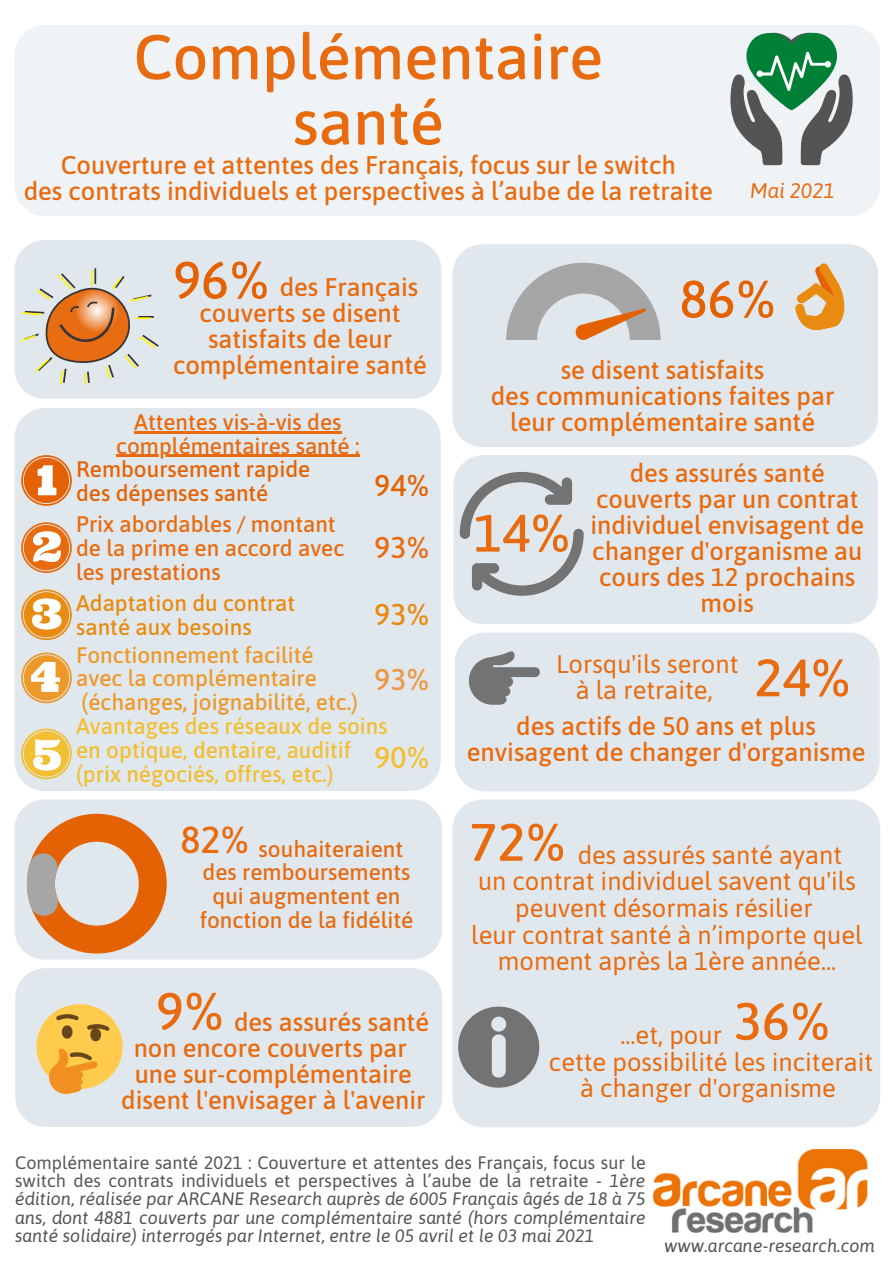
<style>
.page{position:relative;width:894px;height:1264px;background:#fff}
.page>*{position:absolute;margin:0;border:0;box-sizing:border-box;transform-origin:0 0}
.t1{font:500 63px/65.2px "Asap";color:#e86b10;text-align:center}
.t2{font:500 52.5px "Asap";color:#e86b10}
.t3{font:500 52.5px "Asap";color:#e46203}
.t4{font:500 37.5px "Asap";color:#e86b10}
.t5{font:500 30px "Asap";color:#f2be32}
.t6{font:500 30px "Asap";color:#e46203}
.t7{font:500 30px "Asap";color:#e86b10}
.t8{font:500 30px "Asap";color:#e88b10}
.t9{font:500 30px "Asap";color:#ef9645}
.t10{font:500 25.5px/26px "Asap";color:#e86b10;text-align:center}
.t11{font:25.5px/26.5px "Asap";color:#e86b10;text-align:center}
.t12{font:500 22.5px/23.7px "Asap";color:#e86b10;text-align:center}
.t13{font:500 22.5px/23.7px "Asap";color:#f2be32}
.t14{font:500 22.5px/23.7px "Asap";color:#ed992a}
.t15{font:500 22.5px/23.7px "Asap";color:#e46203}
.t16{font:500 22.5px/23.7px "Asap";color:#e88b10}
.t17{font:italic 21px "Asap";color:#e86b10}
.t18{font:italic 18px/18.1px "Asap";color:#545454;text-align:justify}
.s1{font-style:normal}
</style>
<div class="page">
<div style="left:452px;top:244px;width:425px;height:203px;background:#e1e8ed;border-radius:30px"></div>
<div style="left:14px;top:240px;width:427px;height:159px;background:#e1e8ed;border-radius:30px"></div>
<div style="left:15px;top:25px;width:864px;height:191px;background:#eff3f6;border-radius:30px"></div>
<img style="left:652px;top:1149px;width:216px;height:83px">
<div style="left:14px;top:799px;width:428px;height:160px;background:#e1e8ed;border-radius:30px"></div>
<div style="left:452px;top:799px;width:428px;height:328px;background:#e1e8ed;border-radius:30px"></div>
<div style="left:14px;top:408px;width:426px;height:383px;background:#e1e8ed;border-radius:30px"></div>
<div style="left:453px;top:455px;width:424px;height:169px;background:#e1e8ed;border-radius:30px"></div>
<svg style="left:795px;top:263px;width:50px;height:68px"></svg>
<svg style="left:21px;top:268px;width:138px;height:116px"></svg>
<svg style="left:730px;top:33px;width:123px;height:132px"></svg>
<svg style="left:14px;top:786px;width:179px;height:174px"></svg>
<svg style="left:506px;top:263px;width:154px;height:77px"></svg>
<svg style="left:21px;top:455px;width:51px;height:51px"></svg>
<svg style="left:21px;top:522px;width:51px;height:51px"></svg>
<svg style="left:21px;top:589px;width:51px;height:51px"></svg>
<svg style="left:21px;top:652px;width:51px;height:51px"></svg>
<svg style="left:21px;top:728px;width:51px;height:51px"></svg>
<hr style="left:134px;top:431px;width:207px;height:2px;background:#e86b10">
<hr style="left:116px;top:455px;width:243px;height:2px;background:#e86b10">
<div style="left:15px;top:968px;width:427px;height:158px;background:#e1e8ed;border-radius:30px"></div>
<svg style="left:36px;top:1004px;width:86px;height:90px"></svg>
<svg style="left:459px;top:472px;width:124px;height:124px"></svg>
<svg style="left:458px;top:1006px;width:81px;height:81px"></svg>
<div style="left:454px;top:632px;width:425px;height:159px;background:#e1e8ed;border-radius:30px"></div>
<svg style="left:468px;top:651px;width:71px;height:53px"></svg>
<p class="t1" style="left:133px;top:24px;width:471px">Complémentaire santé</p>
<p class="t10" style="left:61px;top:152px;width:616px">Couverture et attentes des Français, focus sur le switch</p>
<p class="t10" style="left:24px;top:178px;width:690px">des contrats individuels et perspectives à l’aube de la retraite</p>
<p class="t17" style="left:750px;top:179px;width:86px">Mai 2021</p>
<p class="t3" style="left:173px;top:249px;width:98px">96%</p>
<p class="t10" style="left:279px;top:274px;width:140px">des Français</p>
<p class="t10" style="left:199px;top:299px;width:202px">couverts se disent</p>
<p class="t10" style="left:208px;top:325px;width:185px">satisfaits de leur</p>
<p class="t10" style="left:173px;top:351px;width:255px">complémentaire santé</p>
<p class="t12" style="left:116px;top:410px;width:245px">Attentes vis-à-vis des complémentaires santé :</p>
<p class="t15" style="left:76px;top:457px;width:235px">Remboursement rapide des dépenses santé</p>
<p class="t12" style="left:76px;top:512px;width:270px;text-align:left">Prix abordables / montant de la prime en accord avec les prestations</p>
<p class="t6" style="left:374px;top:467px;width:57px">94%</p>
<p class="t7" style="left:374px;top:530px;width:57px">93%</p>
<p class="t16" style="left:76px;top:591px;width:220px">Adaptation du contrat santé aux besoins</p>
<p class="t14" style="left:76px;top:642px;width:283px">Fonctionnement facilité avec la complémentaire (échanges, joignabilité, etc.)</p>
<p class="t13" style="left:76px;top:714px;width:313px">Avantages des réseaux de soins en optique, dentaire, auditif (prix négociés, offres, etc.)</p>
<p class="t8" style="left:374px;top:596px;width:57px">93%</p>
<p class="t9" style="left:374px;top:662px;width:57px">93%</p>
<p class="t5" style="left:374px;top:740px;width:57px">90%</p>
<p class="t4" style="left:180px;top:818px;width:70px">82%</p>
<p class="t12" style="left:258px;top:836px;width:146px">souhaiteraient</p>
<p class="t12" style="left:200px;top:860px;width:215px">des remboursements qui augmentent en fonction de la fidélité</p>
<p class="t2" style="left:156px;top:980px;width:70px">9%</p>
<p class="t10" style="left:134px;top:1008px;width:297px;text-align:left;text-indent:100px">des assurés santé non encore couverts par</p>
<p class="t10" style="left:121px;top:1060px;width:306px">une sur-complémentaire disent l'envisager à l'avenir</p>
<p class="t3" style="left:679px;top:268px;width:98px">86%</p>
<p class="t10" style="left:560px;top:356px;width:205px">se disent satisfaits</p>
<p class="t10" style="left:490px;top:382px;width:345px">des communications faites par leur complémentaire santé</p>
<p class="t2" style="left:474px;top:502px;width:98px">14%</p>
<p class="t10" style="left:590px;top:460px;width:275px">des assurés santé couverts par un contrat individuel envisagent de changer d'organisme au cours des 12 prochains mois</p>
<p class="t11" style="left:556px;top:651px;width:184px;line-height:26px">Lorsqu'ils seront à la retraite,</p>
<p class="t2" style="left:754px;top:647px;width:98px">24%</p>
<p class="t10" style="left:466px;top:713px;width:400px">des actifs de 50 ans et plus envisagent de changer d'organisme</p>
<p class="t2" style="left:469px;top:811px;width:98px">72%</p>
<p class="t11" style="left:577px;top:841px;width:266px">des assurés santé ayant</p>
<p class="t11" style="left:478px;top:868px;width:379px">un contrat individuel savent qu'ils peuvent désormais résilier</p>
<p class="t11" style="left:471px;top:921px;width:393px">leur contrat santé à n’importe quel moment après la 1ère année...</p>
<p class="t2" style="left:733px;top:990px;width:98px">36%</p>
<p class="t11" style="left:620px;top:1021px;width:103px">...et, pour</p>
<p class="t11" style="left:549px;top:1048px;width:326px">cette possibilité les inciterait à changer d'organisme</p>
<p class="t18" style="left:15px;top:1153px;width:632px"><span class="s1">Complémentaire santé 2021 : Couverture et attentes des Français, focus sur le switch des contrats individuels et perspectives à l’aube de la retraite</span> - 1ère édition, réalisée par ARCANE Research auprès de 6005 Français âgés de 18 à 75 ans, dont 4881 couverts par une complémentaire santé (hors complémentaire santé solidaire) interrogés par Internet, entre le 05 avril et le 03 mai 2021</p>
<p class="t18" style="left:663px;top:1235px;width:212px">www.arcane-research.com</p>
</div>
